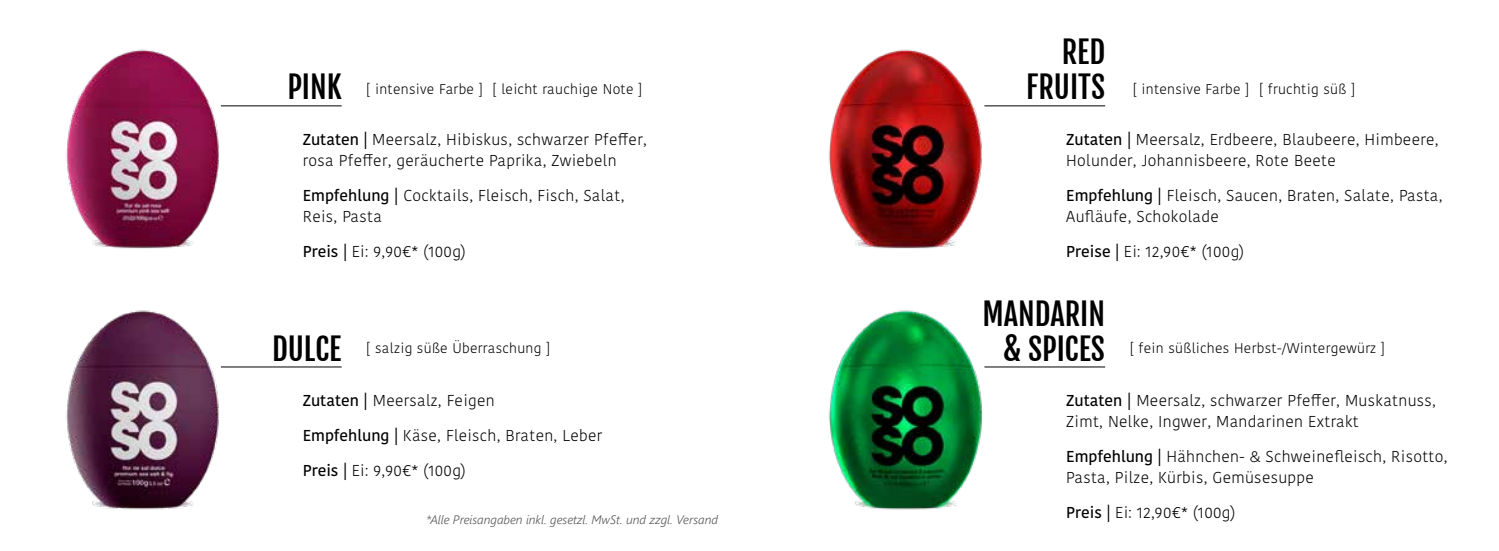
<style>
.page{position:relative;width:1499px;height:551px;background:#fff}
.page>*{position:absolute;margin:0;border:0;box-sizing:border-box;transform-origin:0 0}
.t1{font:30.28px/35px "Fjalla One";color:#000;text-align:right}
.t2{font:300 15.75px/21px "Kohinoor Devanagari";letter-spacing:.02em;color:#000}
.t3{font:300 14px "Kohinoor Devanagari";letter-spacing:.02em;color:#000}
.t4{font:italic 12.25px "Webly Sleek UI Semilight";color:#565656}
.s1{font-weight:500}
</style>
<div class="page">
<img style="left:66px;top:310px;width:191px;height:200px">
<img style="left:828px;top:310px;width:192px;height:200px">
<hr style="left:221px;top:105px;width:120px;height:1px;background:#000">
<hr style="left:984px;top:105px;width:121px;height:1px;background:#000">
<hr style="left:221px;top:366px;width:120px;height:1px;background:#000">
<hr style="left:984px;top:366px;width:121px;height:1px;background:#000">
<img style="left:66px;top:49px;width:191px;height:200px">
<img style="left:828px;top:49px;width:192px;height:200px">
<h1 class="t1" style="left:1061px;top:35px;width:45px">RED</h1>
<h1 class="t1" style="left:287px;top:70px;width:56px">PINK</h1>
<h1 class="t1" style="left:1026px;top:70px;width:81px">FRUITS</h1>
<p class="t3" style="left:366px;top:81px;width:118px">[ intensive Farbe ]</p>
<p class="t3" style="left:1132px;top:81px;width:118px">[ intensive Farbe ]</p>
<p class="t3" style="left:492px;top:81px;width:151px">[ leicht rauchige Note ]</p>
<p class="t3" style="left:1258px;top:81px;width:97px">[ fruchtig süß ]</p>
<p class="t2" style="left:303px;top:129px;width:345px"><span class="s1">Zutaten |</span> Meersalz, Hibiskus, schwarzer Pfeffer, rosa Pfeffer, geräucherte Paprika, Zwiebeln</p>
<p class="t2" style="left:303px;top:185px;width:323px"><span class="s1">Empfehlung |</span> Cocktails, Fleisch, Fisch, Salat,<br>Reis, Pasta</p>
<p class="t2" style="left:303px;top:241px;width:165px"><span class="s1">Preis |</span> Ei: 9,90€* (100g)</p>
<h1 class="t1" style="left:272px;top:331px;width:71px">DULCE</h1>
<p class="t3" style="left:366px;top:340px;width:185px">[ salzig süße Überraschung ]</p>
<p class="t2" style="left:303px;top:390px;width:193px"><span class="s1">Zutaten |</span> Meersalz, Feigen</p>
<p class="t2" style="left:303px;top:425px;width:301px"><span class="s1">Empfehlung |</span> Käse, Fleisch, Braten, Leber</p>
<p class="t2" style="left:303px;top:460px;width:165px"><span class="s1">Preis |</span> Ei: 9,90€* (100g)</p>
<p class="t4" style="left:426px;top:511px;width:293px">*Alle Preisangaben inkl. gesetzl. MwSt. und zzgl. Versand</p>
<p class="t2" style="left:1066px;top:129px;width:374px"><span class="s1">Zutaten |</span> Meersalz, Erdbeere, Blaubeere, Himbeere,<br>Holunder, Johannisbeere, Rote Beete</p>
<p class="t2" style="left:1066px;top:185px;width:377px"><span class="s1">Empfehlung |</span> Fleisch, Saucen, Braten, Salate, Pasta,<br>Aufläufe, Schokolade</p>
<p class="t2" style="left:1066px;top:241px;width:179px"><span class="s1">Preise |</span> Ei: 12,90€* (100g)</p>
<h1 class="t1" style="left:982px;top:296px;width:124px">MANDARIN &amp; SPICES</h1>
<p class="t3" style="left:1129px;top:340px;width:256px">[ fein süßliches Herbst-/Wintergewürz ]</p>
<p class="t2" style="left:1066px;top:390px;width:371px"><span class="s1">Zutaten |</span> Meersalz, schwarzer Pfeffer, Muskatnuss,<br>Zimt, Nelke, Ingwer, Mandarinen Extrakt</p>
<p class="t2" style="left:1066px;top:446px;width:382px"><span class="s1">Empfehlung |</span> Hähnchen- &amp; Schweinefleisch, Risotto,<br>Pasta, Pilze, Kürbis, Gemüsesuppe</p>
<p class="t2" style="left:1066px;top:502px;width:171px"><span class="s1">Preis |</span> Ei: 12,90€* (100g)</p>
</div>
